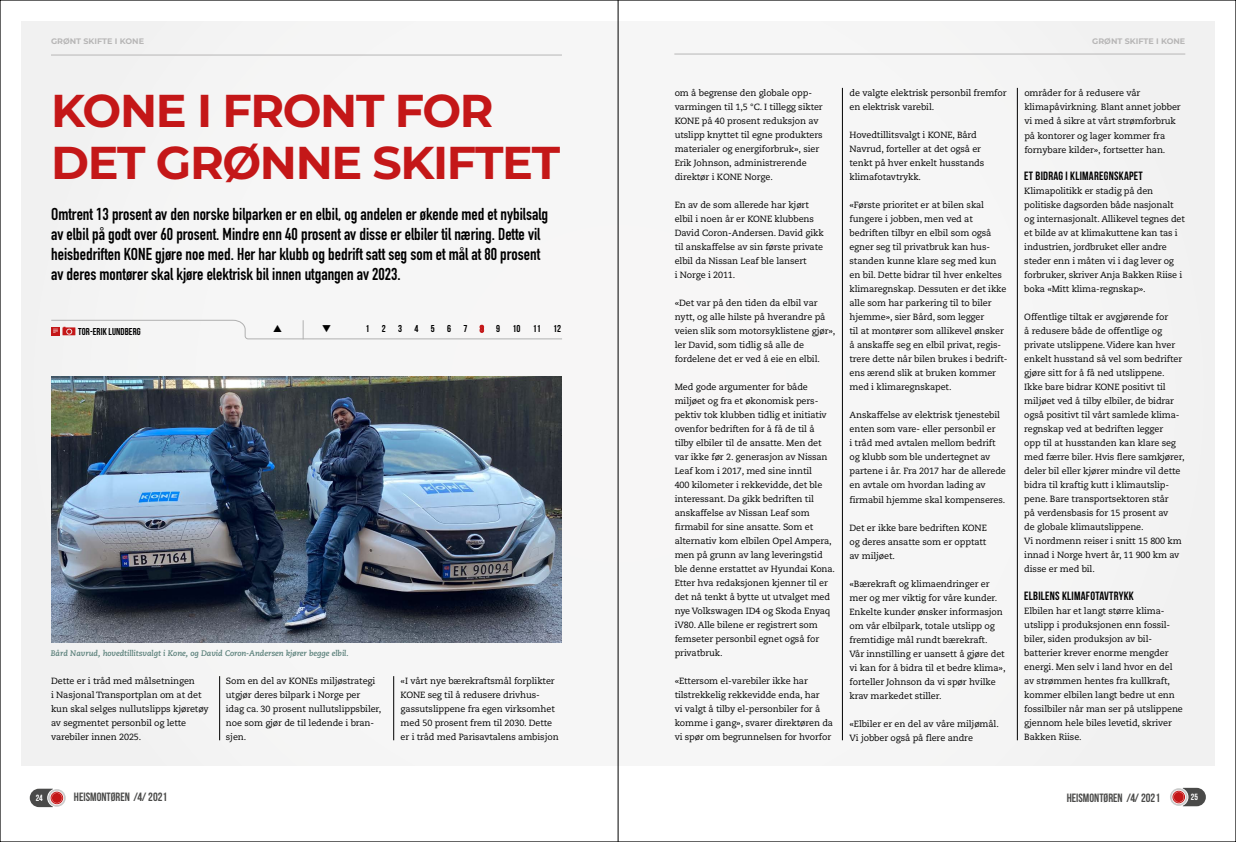
<style>
.page{position:relative;width:1236px;height:842px;background:#fff}
.page>*{position:absolute;margin:0;border:0;box-sizing:border-box;transform-origin:0 0}
.t1{font:700 46px/52px "Montserrat";letter-spacing:-.03em;color:#c41718}
.t2{font:700 17px/20px "DIN Condensed";color:#000}
.t3{font:12px "Bebas Neue";letter-spacing:.02em;color:#000}
.t4{font:12px "Bebas Neue";color:#4a4a49}
.t5{font:10px "Bebas Neue";letter-spacing:.01em;color:#000}
.t6{font:9px/14px "Caecilia LT Std";letter-spacing:-.01em;color:#000}
.t7{font:9px "Bebas Neue";color:#fff}
.t8{font:italic 700 8px "Caecilia LT Std";letter-spacing:-.01em;color:#5a807a}
.t9{font:700 8px "Montserrat";color:#b7b6b6}
.s1{color:#c41718}
</style>
<div class="page">
<svg style="left:48px;top:789px;width:18px;height:18px"></svg>
<div style="left:51px;top:792px;width:12px;height:12px;background:#c82c2d;border-radius:50%"></div>
<svg style="left:30px;top:789px;width:32px;height:18px"></svg>
<svg style="left:1170px;top:788px;width:17px;height:18px"></svg>
<svg style="left:1173px;top:788px;width:33px;height:18px"></svg>
<div style="left:21px;top:21px;width:1194px;height:744px;background:#f6f6f6"></div>
<hr style="left:51px;top:55px;width:511px;height:1px;background:#b7b6b6">
<hr style="left:674px;top:54px;width:511px;height:1px;background:#b7b6b6">
<hr style="left:219px;top:676px;width:1px;height:64px;background:#000">
<hr style="left:393px;top:676px;width:1px;height:64px;background:#000">
<img style="left:51px;top:376px;width:510px;height:266px">
<hr style="left:842px;top:88px;width:1px;height:652px;background:#000">
<hr style="left:1017px;top:88px;width:1px;height:652px;background:#000">
<hr style="left:618px;top:0;width:1px;height:842px;background:#000">
<svg style="left:51px;top:319px;width:511px;height:21px"></svg>
<p class="t9" style="left:51px;top:36px;width:95px">GRØNT SKIFTE I KONE</p>
<h1 class="t1" style="left:51px;top:82px;width:510px">KONE I FRONT FOR<br>DET GRØNNE SKIFTET</h1>
<p class="t2" style="left:51px;top:204px;width:498px">Omtrent 13 prosent av den norske bilparken er en elbil, og andelen er økende med et nybilsalg av elbil på godt over 60 prosent. Mindre enn 40 prosent av disse er elbiler til næring. Dette vil heisbedriften KONE gjøre noe med. Her har klubb og bedrift satt seg som et mål at 80 prosent av deres montører skal kjøre elektrisk bil innen utgangen av 2023.</p>
<p class="t5" style="left:78px;top:326px;width:64px">TOR-ERIK LUNDBERG</p>
<p class="t5" style="left:366px;top:323px;width:197px">1 2 3 4 5 6 7 <span class="s1">8</span> 9 10 11 12</p>
<p class="t8" style="left:51px;top:649px;width:299px">Bård Navrud, hovedtillitsvalgt i Kone, og David Coron-Andersen kjører begge elbil.</p>
<p class="t6" style="left:51px;top:674px;width:159px">Dette er i tråd med målsetningen<br>i Nasjonal Transportplan om at det kun skal selges nullutslipps kjøretøy av segmentet personbil og lette varebiler innen 2025.</p>
<p class="t6" style="left:226px;top:674px;width:157px">Som en del av KONEs miljøstrategi utgjør deres bilpark i Norge per<br>idag ca. 30 prosent nullutslippsbiler, noe som gjør de til ledende i bran&shy;sjen.</p>
<p class="t6" style="left:401px;top:674px;width:160px">«I vårt nye bærekraftsmål forplikter KONE seg til å redusere drivhus-- gassutslippene fra egen virksomhet med 50 prosent frem til 2030. Dette er i tråd med Parisavtalens ambisjon</p>
<p class="t9" style="left:1092px;top:36px;width:95px">GRØNT SKIFTE I KONE</p>
<p class="t6" style="left:675px;top:86px;width:150px">om å begrense den globale opp&shy;varmingen til 1,5 °C. I tillegg sikter<br>KONE på 40 prosent reduksjon av utslipp knyttet til egne produkters materialer og energiforbruk», sier<br>Erik Johnson, administrerende direktør i KONE Norge.</p>
<p class="t6" style="left:675px;top:198px;width:151px">En av de som allerede har kjørt elbil i noen år er KONE klubbens<br>David Coron-Andersen. David gikk til anskaffelse av sin første private elbil da Nissan Leaf ble lansert<br>i Norge i 2011.</p>
<p class="t6" style="left:675px;top:296px;width:162px">«Det var på den tiden da elbil var nytt, og alle hilste på hverandre på veien slik som motorsyklistene gjør», ler David, som tidlig så alle de fordelene det er ved å eie en elbil.</p>
<p class="t6" style="left:675px;top:380px;width:161px">Med gode argumenter for både miljøet og fra et økonomisk pers&shy;pektiv tok klubben tidlig et initiativ ovenfor bedriften for å få de til å tilby elbiler til de ansatte. Men det var ikke før 2. generasjon av Nissan Leaf kom i 2017, med sine inntil<br>400 kilometer i rekkevidde, det ble interessant. Da gikk bedriften til anskaffelse av Nissan Leaf som firmabil for sine ansatte. Som et alternativ kom elbilen Opel Ampera, men på grunn av lang leveringstid ble denne erstattet av Hyundai Kona.<br>Etter hva redaksjonen kjenner til er det nå tenkt å bytte ut utvalget med nye Volkswagen ID4 og Skoda Enyaq iV80. Alle bilene er registrert som femseter personbil egnet også for privatbruk.</p>
<p class="t6" style="left:675px;top:674px;width:160px">«Ettersom el-varebiler ikke har tilstrekkelig rekkevidde enda, har<br>vi valgt å tilby el-personbiler for å komme i gang», svarer direktøren da vi spør om begrunnelsen for hvorfor</p>
<p class="t6" style="left:849px;top:86px;width:159px">de valgte elektrisk personbil fremfor en elektrisk varebil.</p>
<p class="t6" style="left:849px;top:128px;width:136px">Hovedtillitsvalgt i KONE, Bård<br>Navrud, forteller at det også er tenkt på hver enkelt husstands klimafotavtrykk.</p>
<p class="t6" style="left:849px;top:198px;width:160px">«Første prioritet er at bilen skal fungere i jobben, men ved at bedriften tilbyr en elbil som også egner seg til privatbruk kan hus&shy;standen kunne klare seg med kun en bil. Dette bidrar til hver enkeltes klimaregnskap. Dessuten er det ikke alle som har parkering til to biler hjemme», sier Bård, som legger<br>til at montører som allikevel ønsker å anskaffe seg en elbil privat, regis&shy;trere dette når bilen brukes i bedrift&shy;ens ærend slik at bruken kommer med i klimaregnskapet.</p>
<p class="t6" style="left:849px;top:408px;width:158px">Anskaffelse av elektrisk tjenestebil enten som vare- eller personbil er<br>i tråd med avtalen mellom bedrift og klubb som ble undertegnet av partene i år. Fra 2017 har de allerede en avtale om hvordan lading av firmabil hjemme skal kompenseres.</p>
<p class="t6" style="left:849px;top:520px;width:139px;text-align:justify">Det er ikke bare bedriften KONE og deres ansatte som er opptatt av miljøet.</p>
<p class="t6" style="left:849px;top:576px;width:157px">«Bærekraft og klimaendringer er mer og mer viktig for våre kunder.<br>Enkelte kunder ønsker informasjon om vår elbilpark, totale utslipp og fremtidige mål rundt bærekraft.<br>Vår innstilling er uansett å gjøre det vi kan for å bidra til et bedre klima», forteller Johnson da vi spør hvilke krav markedet stiller.</p>
<p class="t6" style="left:849px;top:717px;width:149px">«Elbiler er en del av våre miljømål.<br>Vi jobber også på flere andre</p>
<p class="t6" style="left:1024px;top:87px;width:158px">områder for å redusere vår klimapåvirkning. Blant annet jobber vi med å sikre at vårt strømforbruk på kontorer og lager kommer fra fornybare kilder», fortsetter han.</p>
<h3 class="t3" style="left:1024px;top:169px;width:120px">ET BIDRAG I KLIMAREGNSKAPET</h3>
<p class="t6" style="left:1024px;top:184px;width:162px">Klimapolitikk er stadig på den politiske dagsorden både nasjonalt og internasjonalt. Allikevel tegnes det et bilde av at klimakuttene kan tas i industrien, jordbruket eller andre steder enn i måten vi i dag lever og forbruker, skriver Anja Bakken Riise i boka «Mitt klima-regnskap».</p>
<p class="t6" style="left:1024px;top:310px;width:162px">Offentlige tiltak er avgjørende for<br>å redusere både de offentlige og private utslippene. Videre kan hver enkelt husstand så vel som bedrifter gjøre sitt for å få ned utslippene.<br>Ikke bare bidrar KONE positivt til miljøet ved å tilby elbiler, de bidrar også positivt til vårt samlede klima&shy;regnskap ved at bedriften legger<br>opp til at husstanden kan klare seg med færre biler. Hvis flere samkjører, deler bil eller kjører mindre vil dette bidra til kraftig kutt i klimautslip&shy;pene. Bare transportsektoren står<br>på verdensbasis for 15 prosent av<br>de globale klimautslippene.<br>Vi nordmenn reiser i snitt 15 800 km innad i Norge hvert år, 11 900 km av disse er med bil.</p>
<h3 class="t3" style="left:1024px;top:589px;width:111px">ELBILENS KLIMAFOTAVTRYKK</h3>
<p class="t6" style="left:1024px;top:604px;width:160px">Elbilen har et langt større klima&shy;utslipp i produksjonen enn fossil&shy;biler, siden produksjon av bil&shy;batterier krever enorme mengder energi. Men selv i land hvor en del av strømmen hentes fra kullkraft, kommer elbilen langt bedre ut enn fossilbiler når man ser på utslippene gjennom hele biles levetid, skriver<br>Bakken Riise.</p>
<p class="t7" style="left:36px;top:793px;width:9px">24</p>
<h3 class="t4" style="left:74px;top:791px;width:95px">HEISMONTØREN /4/ 2021</h3>
<h3 class="t4" style="left:1067px;top:791px;width:95px">HEISMONTØREN /4/ 2021</h3>
<p class="t7" style="left:1191px;top:792px;width:9px">25</p>
</div>
